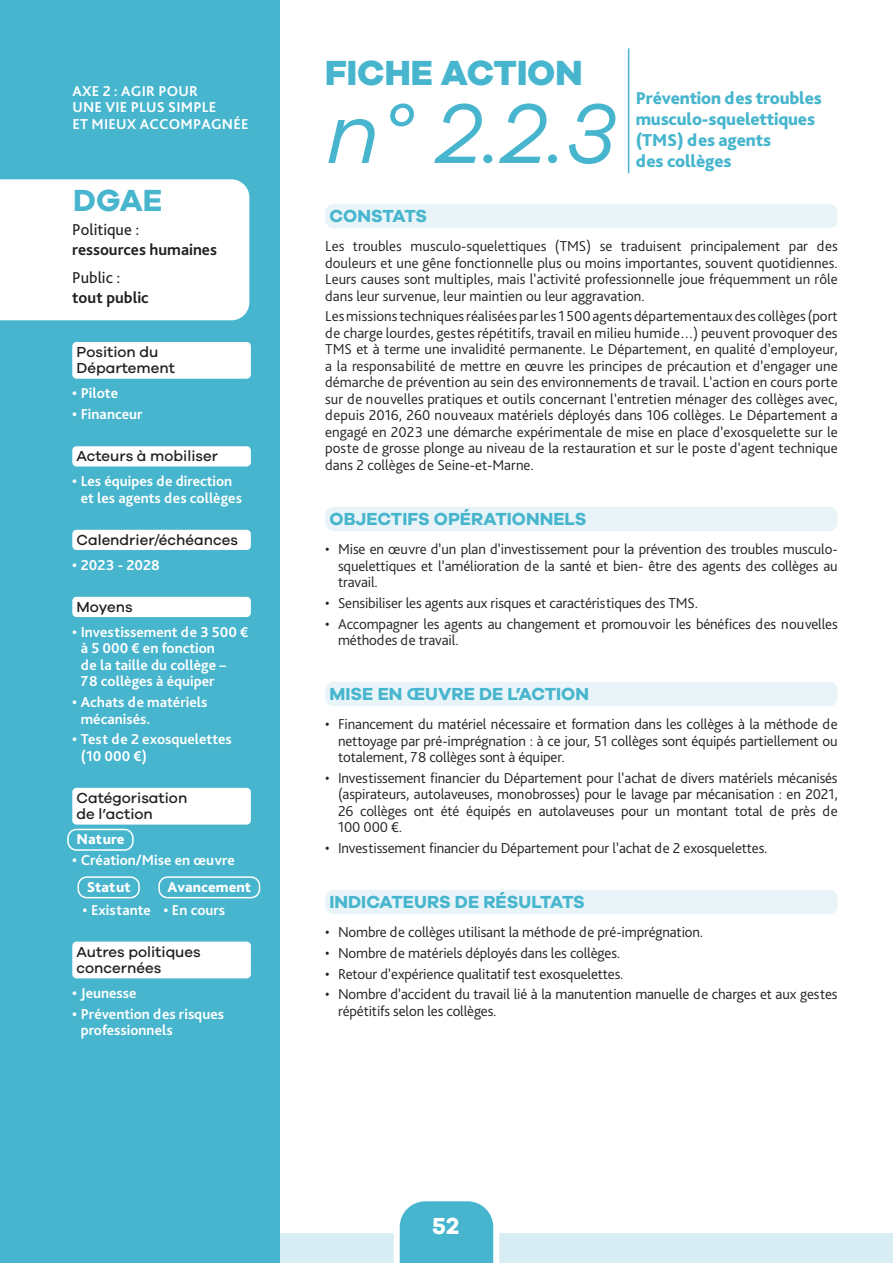
<style>
.page{position:relative;width:893px;height:1263px;background:#fff}
.page>*{position:absolute;margin:0;border:0;box-sizing:border-box;transform-origin:0 0}
.Titre_1_fiche_axe2_bleu{font:italic 87px "Galano Grotesque";color:#46b5cd}
.Titre_1_fiche_axe2_bleu-2{font:800 36px "Galano Grotesque";color:#46b5cd}
.Chiffre_légende{font:700 31.5px "Galano Grotesque";color:#46b5cd}
.t1{font:700 24px "Galano Grotesque";color:#fff}
.Titre_2_fiche_bleu{font:700 18px "Galano Grotesque";color:#46b5cd}
.Action_axe2_bleu{font:800 18px/21px "Bliss Pro";letter-spacing:-.01em;color:#46b5cd}
.Titre_légende{font:700 16.5px/19.8px "Bliss Pro";color:#231f20}
.Normal_fiche{font:300 15px/16.5px "Bliss Pro";letter-spacing:-.01em;color:#231f20;text-align:justify}
.Axe_fiche{font:700 15px/16.5px "Bliss Pro";color:#fff}
.Titre_1_encart{font:500 15px/16.5px "Galano Grotesque";color:#231f20}
.Titre_2_encart{font:800 15px "Bliss Pro";color:#fff}
.s1{font-weight:400}
</style>
<div class="page">
<div style="left:0;top:1233px;width:893px;height:30px;background:#d8edf3"></div>
<svg style="left:394px;top:1201px;width:105px;height:62px;background:#63c0d4"></svg>
<div style="left:0;top:0;width:279px;height:1263px;background:#46b5cd"></div>
<div style="left:325px;top:204px;width:513px;height:24px;background:#e8f4f8;border-radius:9px"></div>
<div style="left:325px;top:507px;width:513px;height:24px;background:#e8f4f8;border-radius:9px"></div>
<div style="left:325px;top:682px;width:513px;height:24px;background:#e8f4f8;border-radius:9px"></div>
<div style="left:325px;top:890px;width:513px;height:24px;background:#e8f4f8;border-radius:9px"></div>
<div style="left:72px;top:342px;width:179px;height:37px;background:#fff;border-radius:4px"></div>
<div style="left:72px;top:446px;width:179px;height:20px;background:#fff;border-radius:4px"></div>
<div style="left:72px;top:530px;width:179px;height:20px;background:#fff;border-radius:4px"></div>
<div style="left:72px;top:597px;width:179px;height:20px;background:#fff;border-radius:4px"></div>
<div style="left:72px;top:788px;width:179px;height:37px;background:#fff;border-radius:4px"></div>
<div style="left:67px;top:829px;width:67px;height:22px;border:2px solid #fff;border-radius:9px"></div>
<div style="left:72px;top:942px;width:179px;height:36px;background:#fff;border-radius:4px"></div>
<div style="left:78px;top:876px;width:62px;height:22px;border:2px solid #fff;border-radius:9px"></div>
<div style="left:158px;top:876px;width:102px;height:22px;border:2px solid #fff;border-radius:9px"></div>
<div style="left:0;top:179px;width:249px;height:141px;background:#fff"></div>
<hr style="left:628px;top:49px;width:1px;height:124px;background:#46b5cd">
<p class="Axe_fiche" style="left:72px;top:82px;width:178px">AXE 2 : AGIR POUR<br>UNE VIE PLUS SIMPLE<br>ET MIEUX ACCOMPAGNÉE</p>
<p class="Chiffre_légende" style="left:73px;top:181px;width:91px">DGAE</p>
<p class="Titre_légende" style="left:72px;top:219px;width:146px"><span class="s1">Politique : </span>ressources humaines</p>
<p class="Titre_légende" style="left:72px;top:267px;width:78px"><span class="s1">Public : </span>tout public</p>
<p class="Titre_1_encart" style="left:77px;top:343px;width:100px">Position du<br>Département</p>
<p class="Axe_fiche" style="left:72px;top:385px;width:47px">• Pilote</p>
<p class="Axe_fiche" style="left:72px;top:406px;width:72px">• Financeur</p>
<p class="Titre_1_encart" style="left:77px;top:447px;width:143px">Acteurs à mobiliser</p>
<p class="Axe_fiche" style="left:81px;top:473px;width:163px;text-indent:-9px">• Les équipes de direction et les agents des collèges</p>
<p class="Titre_1_encart" style="left:77px;top:531px;width:163px">Calendrier/échéances</p>
<p class="Axe_fiche" style="left:72px;top:556px;width:89px">• 2023 - 2028</p>
<p class="Titre_1_encart" style="left:77px;top:598px;width:58px">Moyens</p>
<p class="Axe_fiche" style="left:81px;top:623px;width:169px;text-indent:-9px">• Investissement de 3 500 € à 5 000 € en fonction<br>de la taille du collège –<br>78 collèges à équiper</p>
<p class="Axe_fiche" style="left:81px;top:693px;width:128px;text-indent:-9px">• Achats de matériels mécanisés.</p>
<p class="Axe_fiche" style="left:81px;top:731px;width:153px;text-indent:-9px">• Test de 2 exosquelettes (10 000 €)</p>
<p class="Titre_1_encart" style="left:77px;top:789px;width:112px">Catégorisation de l’action</p>
<p class="Titre_2_encart" style="left:77px;top:830px;width:49px">Nature</p>
<p class="Axe_fiche" style="left:72px;top:851px;width:164px">• Création/Mise en œuvre</p>
<p class="Titre_2_encart" style="left:87px;top:878px;width:45px">Statut</p>
<p class="Titre_2_encart" style="left:168px;top:878px;width:85px">Avancement</p>
<p class="Axe_fiche" style="left:83px;top:901px;width:70px">• Existante</p>
<p class="Axe_fiche" style="left:163px;top:901px;width:63px">• En cours</p>
<p class="Titre_1_encart" style="left:77px;top:943px;width:126px">Autres politiques concernées</p>
<p class="Axe_fiche" style="left:72px;top:984px;width:66px">• Jeunesse</p>
<p class="Axe_fiche" style="left:81px;top:1005px;width:145px;text-indent:-9px">• Prévention des risques professionnels</p>
<p class="Titre_1_fiche_axe2_bleu-2" style="left:325px;top:50px;width:259px">FICHE ACTION</p>
<p class="Titre_1_fiche_axe2_bleu" style="left:325px;top:82px;width:293px">n° 2.2.3</p>
<p class="Action_axe2_bleu" style="left:636px;top:87px;width:188px">Prévention des troubles musculo-squelettiques (TMS) des agents<br>des collèges</p>
<p class="Titre_2_fiche_bleu" style="left:330px;top:205px;width:99px">CONSTATS</p>
<p class="Normal_fiche" style="left:325px;top:238px;width:514px">Les troubles musculo-squelettiques (TMS) se traduisent principalement par des douleurs et une gêne fonctionnelle plus ou moins importantes, souvent quotidiennes.<br>Leurs causes sont multiples, mais l’activité professionnelle joue fréquemment un rôle dans leur survenue, leur maintien ou leur aggravation.</p>
<p class="Normal_fiche" style="left:325px;top:308px;width:514px">Les missions techniques réalisées par les 1 500 agents départementaux des collèges (port de charge lourdes, gestes répétitifs, travail en milieu humide…) peuvent provoquer des TMS et à terme une invalidité permanente. Le Département, en qualité d’employeur, a la responsabilité de mettre en œuvre les principes de précaution et d’engager une démarche de prévention au sein des environnements de travail. L’action en cours porte sur de nouvelles pratiques et outils concernant l’entretien ménager des collèges avec, depuis 2016, 260 nouveaux matériels déployés dans 106 collèges. Le Département a engagé en 2023 une démarche expérimentale de mise en place d’exosquelette sur le poste de grosse plonge au niveau de la restauration et sur le poste d’agent technique dans 2 collèges de Seine-et-Marne.</p>
<p class="Titre_2_fiche_bleu" style="left:330px;top:507px;width:259px">OBJECTIFS OPÉRATIONNELS</p>
<p class="Normal_fiche" style="left:338px;top:540px;width:501px;text-indent:-13px">• Mise en œuvre d’un plan d’investissement pour la prévention des troubles musculo&shy;squelettiques et l’amélioration de la santé et bien- être des agents des collèges au travail.</p>
<p class="Normal_fiche" style="left:325px;top:594px;width:374px">• Sensibiliser les agents aux risques et caractéristiques des TMS.</p>
<p class="Normal_fiche" style="left:338px;top:615px;width:501px;text-indent:-13px">• Accompagner les agents au changement et promouvoir les bénéfices des nouvelles méthodes de travail.</p>
<p class="Titre_2_fiche_bleu" style="left:330px;top:683px;width:261px">MISE EN ŒUVRE DE L’ACTION</p>
<p class="Normal_fiche" style="left:338px;top:715px;width:501px;text-indent:-13px">• Financement du matériel nécessaire et formation dans les collèges à la méthode de nettoyage par pré-imprégnation : à ce jour, 51 collèges sont équipés partiellement ou totalement, 78 collèges sont à équiper.</p>
<p class="Normal_fiche" style="left:338px;top:769px;width:501px;text-indent:-13px">• Investissement financier du Département pour l’achat de divers matériels mécanisés (aspirateurs, autolaveuses, monobrosses) pour le lavage par mécanisation : en 2021, 26 collèges ont été équipés en autolaveuses pour un montant total de près de 100 000 €.</p>
<p class="Normal_fiche" style="left:325px;top:839px;width:444px">• Investissement financier du Département pour l’achat de 2 exosquelettes.</p>
<p class="Titre_2_fiche_bleu" style="left:330px;top:891px;width:257px">INDICATEURS DE RÉSULTATS</p>
<p class="Normal_fiche" style="left:325px;top:923px;width:379px">• Nombre de collèges utilisant la méthode de pré-imprégnation.</p>
<p class="Normal_fiche" style="left:325px;top:944px;width:296px">• Nombre de matériels déployés dans les collèges.</p>
<p class="Normal_fiche" style="left:325px;top:965px;width:300px">• Retour d’expérience qualitatif test exosquelettes.</p>
<p class="Normal_fiche" style="left:338px;top:986px;width:501px;text-indent:-13px">• Nombre d’accident du travail lié à la manutention manuelle de charges et aux gestes répétitifs selon les collèges.</p>
<h3 class="t1" style="left:432px;top:1211px;width:28px">52</h3>
</div>
